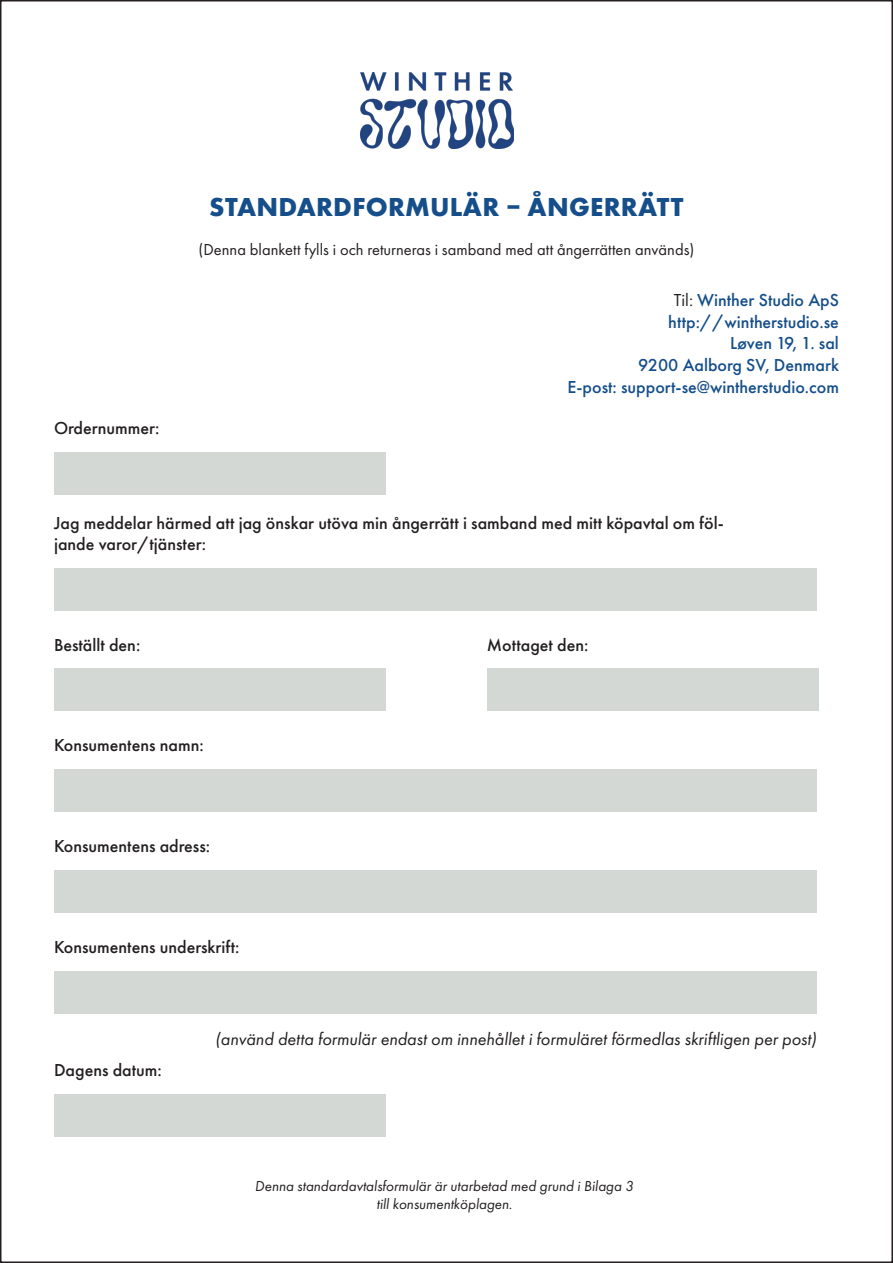
<style>
.page{position:relative;width:893px;height:1263px;background:#fff}
.page>*{position:absolute;margin:0;border:0;box-sizing:border-box;transform-origin:0 0}
.t1{font:700 27px "Futura PT";letter-spacing:.01em;color:#154e8a}
.t2{font:500 18px/21.6px "Futura PT";color:#231f20}
.t3{font:500 18px "Futura PT";color:#154e8a}
.t4{font:italic 18px "Futura PT";color:#231f20}
.t5{font:16.5px "Futura PT";color:#231f20}
.t6{font:italic 15px/18px "Futura PT";color:#231f20;text-align:center}
.s1{font-weight:400;color:#231f20}
</style>
<div class="page">
<img style="left:360px;top:73px;width:153px;height:76px">
<div style="left:54px;top:568px;width:762px;height:43px;background:#d3d8d4"></div>
<div style="left:54px;top:769px;width:762px;height:43px;background:#d3d8d4"></div>
<div style="left:54px;top:870px;width:762px;height:43px;background:#d3d8d4"></div>
<div style="left:54px;top:971px;width:762px;height:42px;background:#d3d8d4"></div>
<div style="left:487px;top:669px;width:331px;height:42px;background:#d3d8d4"></div>
<div style="left:54px;top:669px;width:331px;height:42px;background:#d3d8d4"></div>
<div style="left:54px;top:1094px;width:331px;height:43px;background:#d3d8d4"></div>
<div style="left:54px;top:452px;width:331px;height:42px;background:#d3d8d4"></div>
<p class="t2" style="left:54px;top:417px;width:107px">Ordernummer:</p>
<p class="t1" style="left:209px;top:190px;width:476px">STANDARDFORMULÄR – ÅNGERRÄTT</p>
<p class="t5" style="left:199px;top:240px;width:497px">(Denna blankett fylls i och returneras i samband med att ångerrätten används)</p>
<p class="t3" style="left:674px;top:289px;width:167px"><span class="s1">Til:</span> Winther Studio ApS</p>
<p class="t3" style="left:668px;top:311px;width:172px">http://wintherstudio.se</p>
<p class="t3" style="left:730px;top:332px;width:110px">Løven 19, 1. sal</p>
<p class="t3" style="left:638px;top:354px;width:202px">9200 Aalborg SV, Denmark</p>
<p class="t3" style="left:567px;top:376px;width:273px">E-post: support-se@wintherstudio.com</p>
<p class="t2" style="left:54px;top:512px;width:671px">Jag meddelar härmed att jag önskar utöva min ångerrätt i samband med mitt köpavtal om föl&shy;jande varor/tjänster:</p>
<p class="t2" style="left:54px;top:634px;width:88px">Beställt den:</p>
<p class="t2" style="left:487px;top:634px;width:103px">Mottaget den:</p>
<p class="t2" style="left:54px;top:735px;width:151px">Konsumentens namn:</p>
<p class="t2" style="left:54px;top:836px;width:158px">Konsumentens adress:</p>
<p class="t2" style="left:54px;top:936px;width:187px">Konsumentens underskrift:</p>
<p class="t2" style="left:54px;top:1059px;width:109px">Dagens datum:</p>
<p class="t4" style="left:215px;top:1028px;width:603px">(använd detta formulär endast om innehållet i formuläret förmedlas skriftligen per post)</p>
<p class="t6" style="left:255px;top:1177px;width:380px">Denna standardavtalsformulär är utarbetad med grund i Bilaga 3 till konsumentköplagen.</p>
</div>
